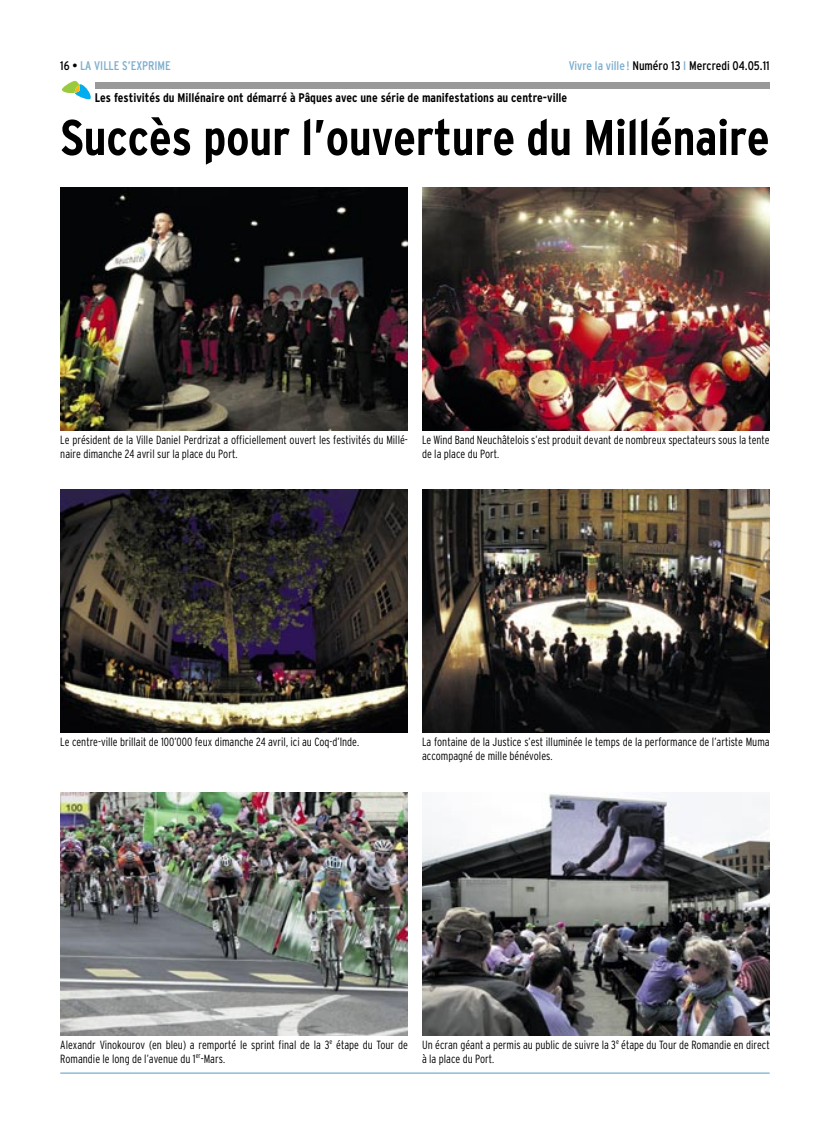
<style>
.page{position:relative;width:830px;height:1134px;background:#fff}
.page>*{position:absolute;margin:0;border:0;box-sizing:border-box;transform-origin:0 0}
.t1{font:700 condensed 50px "Interstate";letter-spacing:-.005em;color:#000}
.t2{font:700 condensed 12.5px "Interstate";color:#000}
.t3{font:condensed 12.5px "Interstate";color:#000}
.t4{font:condensed 12.5px "Interstate";color:#7caece}
.t5{font:300 condensed 11.88px/13.8px "Interstate";color:#000;scale:.95 1}
.s1{color:#000}
.s2{color:#7caece}
</style>
<div class="page">
<hr style="left:60px;top:1072px;width:709px;height:2px;background:#7caece">
<svg style="left:62px;top:81px;width:29px;height:18px"></svg>
<div style="left:95px;top:83px;width:674px;height:6px;background:#999"></div>
<img style="left:60px;top:187px;width:347px;height:243px">
<img style="left:422px;top:187px;width:347px;height:243px">
<img style="left:60px;top:490px;width:347px;height:242px">
<img style="left:422px;top:490px;width:347px;height:242px">
<img style="left:60px;top:792px;width:347px;height:243px">
<img style="left:422px;top:792px;width:347px;height:243px">
<p class="t4" style="left:60px;top:61px;width:112px"><span class="s1">16 •</span> LA VILLE S’EXPRIME</p>
<p class="t3" style="left:568px;top:61px;width:202px"><span class="s2">Vivre la ville !</span> Numéro 13 <span class="s2">I</span> Mercredi 04.05.11</p>
<p class="t2" style="left:95px;top:93px;width:474px">Les festivités du Millénaire ont démarré à Pâques avec une série de manifestations au centre-ville</p>
<h1 class="t1" style="left:60px;top:119px;width:710px">Succès pour l’ouverture du Millénaire</h1>
<p class="t5" style="left:60px;top:434px;width:367px">Le président de la Ville Daniel Perdrizat a officiellement ouvert les festivités du Millé&shy;naire dimanche 24 avril sur la place du Port.</p>
<p class="t5" style="left:422px;top:434px;width:367px">Le Wind Band Neuchâtelois s’est produit devant de nombreux spectateurs sous la tente de la place du Port.</p>
<p class="t5" style="left:60px;top:736px;width:316px">Le centre-ville brillait de 100’000 feux dimanche 24 avril, ici au Coq-d’Inde.</p>
<p class="t5" style="left:422px;top:736px;width:367px">La fontaine de la Justice s’est illuminée le temps de la performance de l’artiste Muma accompagné de mille bénévoles.</p>
<p class="t5" style="left:60px;top:1039px;width:367px">Alexandr Vinokourov (en bleu) a remporté le sprint final de la 3<sup>e</sup> étape du Tour de<br>Romandie le long de l’avenue du 1<sup>er</sup>-Mars.</p>
<p class="t5" style="left:422px;top:1039px;width:367px">Un écran géant a permis au public de suivre la 3<sup>e</sup> étape du Tour de Romandie en direct à la place du Port.</p>
</div>
